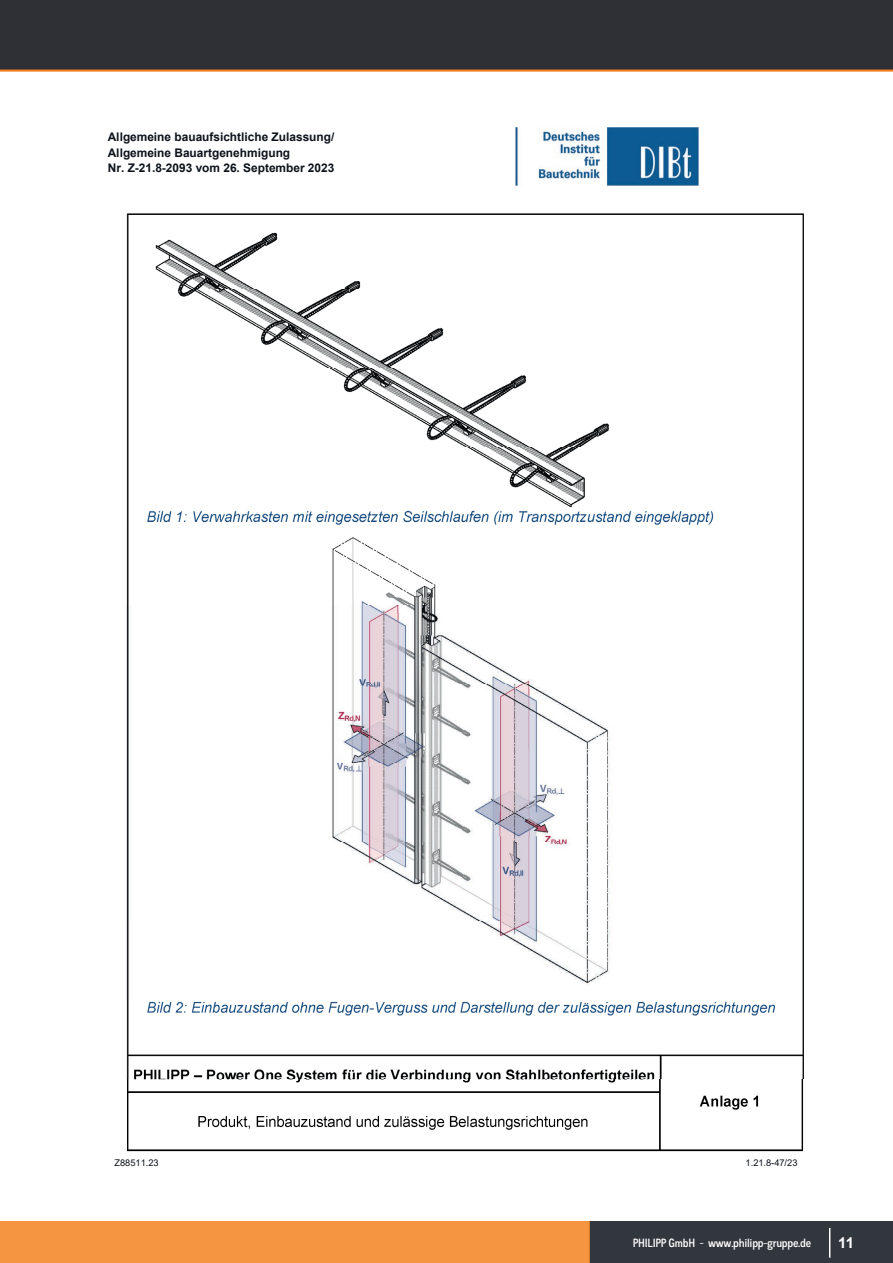
<style>
.page{position:relative;width:893px;height:1263px;background:#fff}
.page>*{position:absolute;margin:0;border:0;box-sizing:border-box;transform-origin:0 0}
.t1{font:700 15px "Arial";color:#fff}
.t2{font:500 12px "CA Normal";letter-spacing:-.02em;color:#fff}
.t3{font:700 11.85px/15.9px "Arial";color:#0d121a}
.t4{font:9.3px "Arial";color:#0d121a}
</style>
<div class="page">
<div style="left:0;top:0;width:893px;height:71px;background:#2f3036"></div>
<div style="left:590px;top:1221px;width:303px;height:42px;background:#32363d"></div>
<hr style="left:829px;top:1228px;width:1px;height:30px;background:#fff">
<div style="left:0;top:1221px;width:590px;height:42px;background:#f59542"></div>
<hr style="left:0;top:70px;width:893px;height:2px;background:#f48221">
<img style="left:516px;top:128px;width:182px;height:58px">
<img style="left:126px;top:213px;width:678px;height:866px">
<p class="t3" style="left:108px;top:129px;width:228px">Allgemeine bauaufsichtliche Zulassung/<br>Allgemeine Bauartgenehmigung<br>Nr. Z-21.8-2093 vom 26. September 2023</p>
<p class="t4" style="left:114px;top:1157px;width:46px">Z88511.23</p>
<p class="t4" style="left:746px;top:1157px;width:53px">1.21.8-47/23</p>
<p class="t2" style="left:633px;top:1235px;width:180px">PHILIPP GmbH - www.philipp-gruppe.de</p>
<p class="t1" style="left:838px;top:1232px;width:17px">11</p>
</div>
